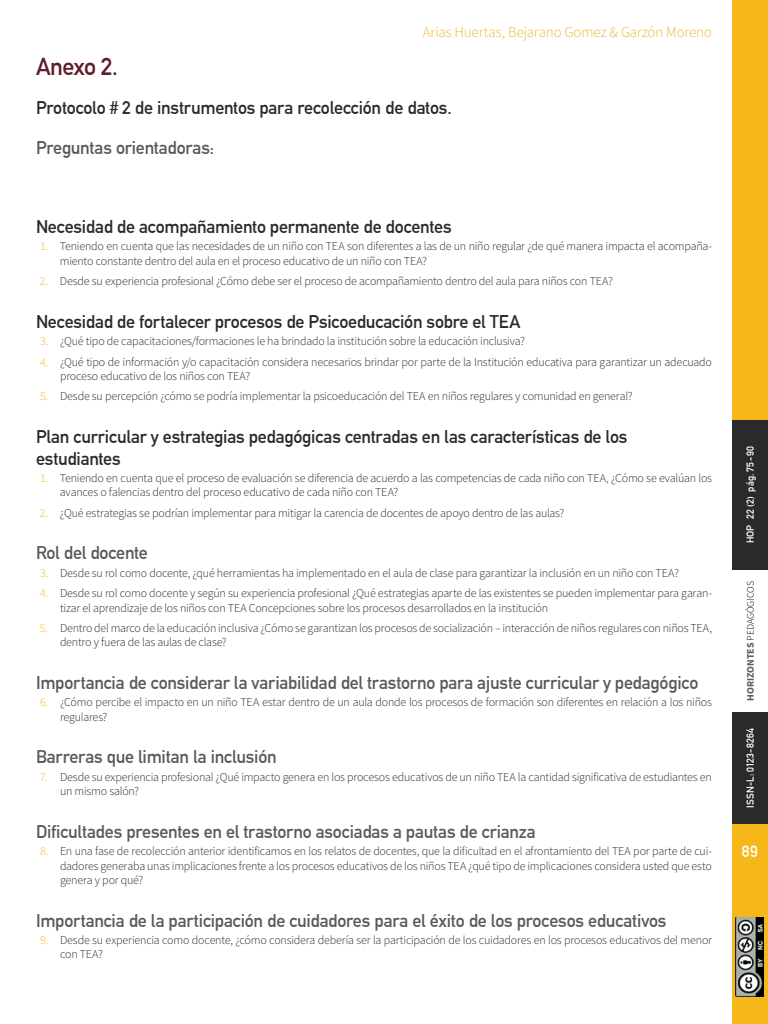
<style>
.page{position:relative;width:768px;height:1024px;background:#fff}
.page>*{position:absolute;margin:0;border:0;box-sizing:border-box;transform-origin:0 0}
.t1{font:700 24px "DIN Alternate";letter-spacing:-.035em;color:#5f1c2b}
.t2{font:700 18px "DIN Alternate";letter-spacing:-.01em;color:#5a5a5a}
.t3{font:700 18px/21.6px "DIN Alternate";letter-spacing:-.01em;color:#2a2a2a}
.t4{font:700 16px "DIN Alternate";color:#fff}
.t5{font:300 15px "Source Sans Pro";letter-spacing:-.01em;color:#eeb731}
.t6{font:300 12px/14.4px "Source Sans Pro";letter-spacing:-.015em;color:#2a2a2a}
.t7{font:700 10px "DIN Alternate";letter-spacing:.015em;color:#fff}
.t8{font:300 10px "Source Sans Pro";letter-spacing:-.015em;color:#000}
.s1{color:#f5b818}
.s2{font-weight:700;color:#5a5a5a}
</style>
<div class="page">
<div style="left:732px;top:712px;width:36px;height:312px;background:#f5b818"></div>
<div style="left:732px;top:0;width:36px;height:570px;background:#f5b818"></div>
<div style="left:732px;top:420px;width:36px;height:150px;background:#2a2a2a"></div>
<div style="left:732px;top:712px;width:36px;height:112px;background:#2a2a2a"></div>
<img style="left:736px;top:917px;width:27px;height:80px">
<p class="t5" style="left:423px;top:23px;width:291px">Arias Huertas, Bejarano Gomez &amp; Garzón Moreno</p>
<h1 class="t1" style="left:36px;top:48px;width:83px">Anexo 2.</h1>
<h2 class="t3" style="left:36px;top:96px;width:417px">Protocolo # 2 de instrumentos para recolección de datos.</h2>
<h2 class="t2" style="left:36px;top:134px;width:180px">Preguntas orientadoras:</h2>
<h2 class="t3" style="left:36px;top:215px;width:417px">Necesidad de acompañamiento permanente de docentes</h2>
<p class="t6" style="left:60px;top:239px;width:653px;text-indent:-20px"><span class="s1">1.</span> Teniendo en cuenta que las necesidades de un niño con TEA son diferentes a las de un niño regular ¿de qué manera impacta el acompaña&shy;miento constante dentro del aula en el proceso educativo de un niño con TEA?</p>
<p class="t6" style="left:40px;top:274px;width:574px"><span class="s1">2.</span> Desde su experiencia profesional ¿Cómo debe ser el proceso de acompañamiento dentro del aula para niños con TEA?</p>
<h2 class="t3" style="left:36px;top:309px;width:486px">Necesidad de fortalecer procesos de Psicoeducación sobre el TEA</h2>
<p class="t6" style="left:40px;top:334px;width:486px"><span class="s1">3.</span> ¿Qué tipo de capacitaciones/formaciones le ha brindado la institución sobre la educación inclusiva?</p>
<p class="t6" style="left:60px;top:354px;width:654px;text-indent:-20px"><span class="s1">4.</span> ¿Qué tipo de información y/o capacitación considera necesarios brindar por parte de la Institución educativa para garantizar un adecuado proceso educativo de los niños con TEA?</p>
<p class="t6" style="left:40px;top:389px;width:594px"><span class="s1">5.</span> Desde su percepción ¿cómo se podría implementar la psicoeducación del TEA en niños regulares y comunidad en general?</p>
<h2 class="t3" style="left:36px;top:425px;width:593px">Plan curricular y estrategias pedagógicas centradas en las características de los estudiantes</h2>
<p class="t6" style="left:60px;top:471px;width:654px;text-indent:-20px"><span class="s1">1.</span> Teniendo en cuenta que el proceso de evaluación se diferencia de acuerdo a las competencias de cada niño con TEA, ¿Cómo se evalúan los avances o falencias dentro del proceso educativo de cada niño con TEA?</p>
<p class="t6" style="left:40px;top:506px;width:526px"><span class="s1">2.</span> ¿Qué estrategias se podrían implementar para mitigar la carencia de docentes de apoyo dentro de las aulas?</p>
<h2 class="t2" style="left:36px;top:539px;width:113px">Rol del docente</h2>
<p class="t6" style="left:40px;top:566px;width:640px"><span class="s1">3.</span> Desde su rol como docente, ¿qué herramientas ha implementado en el aula de clase para garantizar la inclusión en un niño con TEA?</p>
<p class="t6" style="left:60px;top:586px;width:653px;text-indent:-20px"><span class="s1">4.</span> Desde su rol como docente y según su experiencia profesional ¿Qué estrategias aparte de las existentes se pueden implementar para garan&shy;tizar el aprendizaje de los niños con TEA Concepciones sobre los procesos desarrollados en la institución</p>
<p class="t6" style="left:60px;top:621px;width:654px;text-indent:-20px"><span class="s1">5.</span> Dentro del marco de la educación inclusiva ¿Cómo se garantizan los procesos de socialización – interacción de niños regulares con niños TEA, dentro y fuera de las aulas de clase?</p>
<h2 class="t2" style="left:36px;top:669px;width:664px">Importancia de considerar la variabilidad del trastorno para ajuste curricular y pedagógico</h2>
<p class="t6" style="left:60px;top:695px;width:653px;text-indent:-20px"><span class="s1">6.</span> ¿Cómo percibe el impacto en un niño TEA estar dentro de un aula donde los procesos de formación son diferentes en relación a los niños regulares?</p>
<h2 class="t2" style="left:36px;top:743px;width:242px">Barreras que limitan la inclusión</h2>
<p class="t6" style="left:60px;top:770px;width:653px;text-indent:-20px"><span class="s1">7.</span> Desde su experiencia profesional ¿Qué impacto genera en los procesos educativos de un niño TEA la cantidad significativa de estudiantes en un mismo salón?</p>
<h2 class="t2" style="left:36px;top:818px;width:501px">Dificultades presentes en el trastorno asociadas a pautas de crianza</h2>
<p class="t6" style="left:60px;top:844px;width:653px;text-align:justify;text-indent:-20px"><span class="s1">8.</span> En una fase de recolección anterior identificamos en los relatos de docentes, que la dificultad en el afrontamiento del TEA por parte de cui&shy;dadores generaba unas implicaciones frente a los procesos educativos de los niños TEA ¿qué tipo de implicaciones considera usted que esto genera y por qué?</p>
<h2 class="t2" style="left:36px;top:907px;width:632px">Importancia de la participación de cuidadores para el éxito de los procesos educativos</h2>
<p class="t6" style="left:60px;top:933px;width:654px;text-indent:-20px"><span class="s1">9.</span> Desde su experiencia como docente, ¿cómo considera debería ser la participación de los cuidadores en los procesos educativos del menor con TEA?</p>
<p class="t7" style="left:743px;top:543px;width:98px;rotate:-90deg">HOP 22 (2) pág. 75-90</p>
<p class="t8" style="left:744px;top:701px;width:121px;rotate:-90deg"><span class="s2">HORIZONTES</span> PEDAGÓGICOS</p>
<p class="t7" style="left:743px;top:808px;width:81px;rotate:-90deg">ISSN-L: 0123-8264</p>
<h3 class="t4" style="left:742px;top:839px;width:18px">89</h3>
</div>
